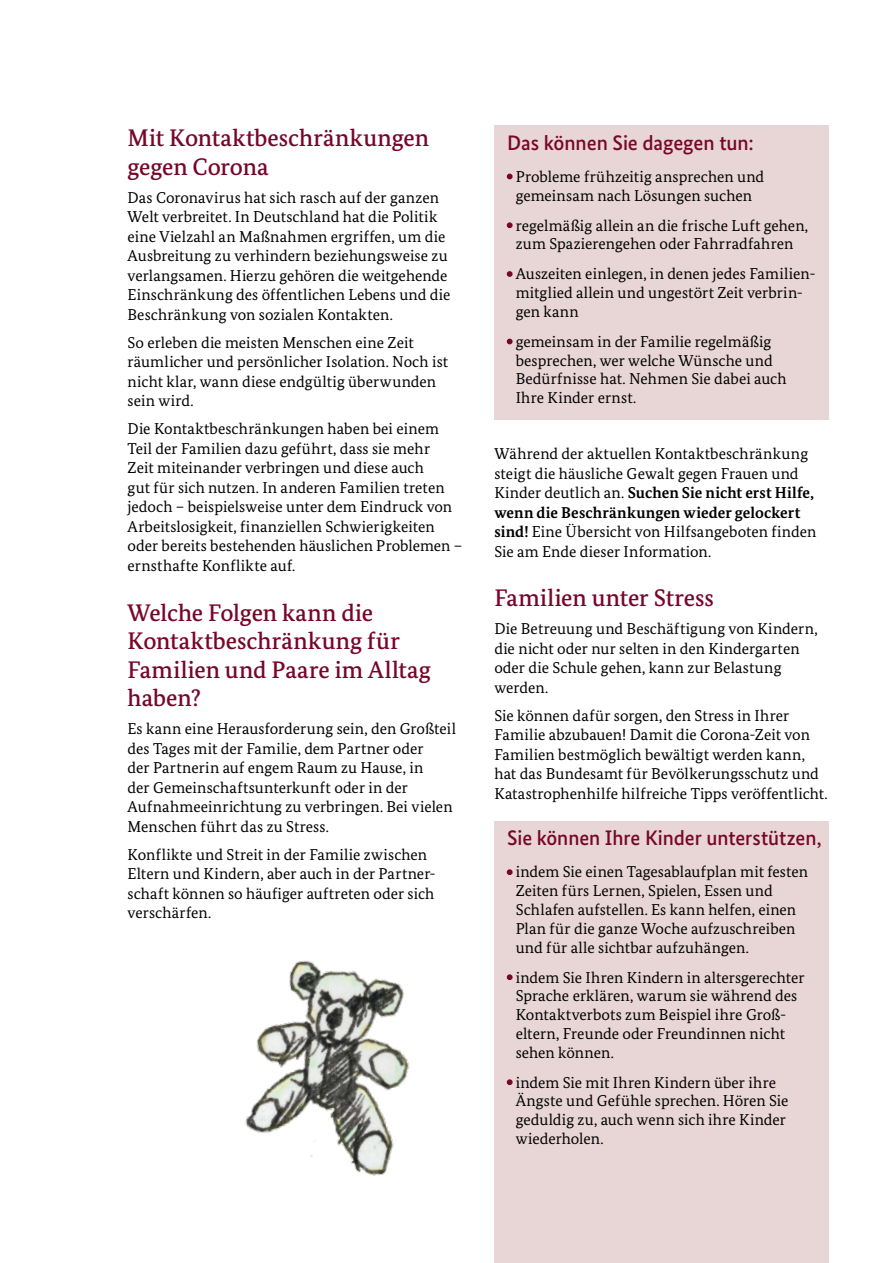
<style>
.page{position:relative;width:893px;height:1263px;background:#fff}
.page>*{position:absolute;margin:0;border:0;box-sizing:border-box;transform-origin:0 0}
.Head_3_BMG{font:500 24px/28.5px "Bundes Serif";color:#77072a}
.ZÜ_BMG{font:500 21px "Bundes Sans";letter-spacing:-.005em;color:#77072a}
.Fließ_BMG{font:15.75px/19.5px "Bundes Serif";letter-spacing:.005em;color:#000}
.Fließ_aufzählung_BMG{font:15.75px/18.8px "Bundes Serif";letter-spacing:.005em;color:#000}
.s1{font-weight:700;color:#77072a}
.s2{font-weight:700}
</style>
<div class="page">
<div style="left:494px;top:125px;width:335px;height:295px;background:#e8d5d6"></div>
<div style="left:494px;top:821px;width:335px;height:442px;background:#e8d5d6"></div>
<svg style="left:507px;top:174px;width:6px;height:5px"></svg>
<svg style="left:507px;top:222px;width:6px;height:6px"></svg>
<svg style="left:507px;top:271px;width:6px;height:6px"></svg>
<svg style="left:507px;top:339px;width:6px;height:5px"></svg>
<svg style="left:507px;top:869px;width:6px;height:6px"></svg>
<svg style="left:507px;top:974px;width:6px;height:6px"></svg>
<svg style="left:507px;top:1079px;width:6px;height:6px"></svg>
<img style="left:245px;top:960px;width:165px;height:216px">
<h3 class="Head_3_BMG" style="left:128px;top:123px;width:303px">Mit Kontaktbeschränkungen gegen Corona</h3>
<p class="Fließ_BMG" style="left:128px;top:187px;width:324px">Das Coronavirus hat sich rasch auf der ganzen Welt verbreitet. In Deutschland hat die Politik eine Vielzahl an Maßnahmen ergriffen, um die Ausbreitung zu verhindern beziehungsweise zu verlangsamen. Hierzu gehören die weitgehende Einschränkung des öffentlichen Lebens und die Beschränkung von sozialen Kontakten.</p>
<p class="Fließ_BMG" style="left:128px;top:332px;width:322px">So erleben die meisten Menschen eine Zeit räumlicher und persönlicher Isolation. Noch ist nicht klar, wann diese endgültig überwunden sein wird.</p>
<p class="Fließ_BMG" style="left:128px;top:419px;width:336px">Die Kontaktbeschränkungen haben bei einem Teil der Familien dazu geführt, dass sie mehr<br>Zeit miteinander verbringen und diese auch<br>gut für sich nutzen. In anderen Familien treten jedoch – beispielsweise unter dem Eindruck von Arbeitslosigkeit, finanziellen Schwierigkeiten oder bereits bestehenden häuslichen Problemen – ernsthafte Konflikte auf.</p>
<h3 class="Head_3_BMG" style="left:128px;top:598px;width:305px">Welche Folgen kann die<br>Kontaktbeschränkung für<br>Familien und Paare im Alltag haben?</h3>
<p class="Fließ_BMG" style="left:128px;top:719px;width:330px">Es kann eine Herausforderung sein, den Großteil des Tages mit der Familie, dem Partner oder<br>der Partnerin auf engem Raum zu Hause, in<br>der Gemeinschaftsunterkunft oder in der Aufnahmeeinrichtung zu verbringen. Bei vielen Menschen führt das zu Stress.</p>
<p class="Fließ_BMG" style="left:128px;top:844px;width:310px">Konflikte und Streit in der Familie zwischen Eltern und Kindern, aber auch in der Partner&shy;schaft können so häufiger auftreten oder sich verschärfen.</p>
<h4 class="ZÜ_BMG" style="left:507px;top:130px;width:248px">Das können Sie dagegen tun:</h4>
<p class="Fließ_aufzählung_BMG" style="left:507px;top:167px;width:259px;text-align:center"><span class="s1">•</span> Probleme frühzeitig ansprechen und gemeinsam nach Lösungen suchen</p>
<p class="Fließ_aufzählung_BMG" style="left:507px;top:216px;width:303px;text-align:center"><span class="s1">•</span> regelmäßig allein an die frische Luft gehen, zum Spazierengehen oder Fahrradfahren</p>
<p class="Fließ_aufzählung_BMG" style="left:516px;top:264px;width:301px;text-indent:-9px"><span class="s1">•</span> Auszeiten einlegen, in denen jedes Familien&shy;mitglied allein und ungestört Zeit verbrin&shy;gen kann</p>
<p class="Fließ_aufzählung_BMG" style="left:516px;top:332px;width:272px;text-indent:-9px"><span class="s1">•</span> gemeinsam in der Familie regelmäßig besprechen, wer welche Wünsche und<br>Bedürfnisse hat. Nehmen Sie dabei auch<br>Ihre Kinder ernst.</p>
<p class="Fließ_BMG" style="left:494px;top:444px;width:323px">Während der aktuellen Kontaktbeschränkung steigt die häusliche Gewalt gegen Frauen und Kinder deutlich an. <span class="s2">Suchen Sie nicht erst Hilfe, wenn die Beschränkungen wieder gelockert sind!</span> Eine Übersicht von Hilfsangeboten finden Sie am Ende dieser Information.</p>
<h3 class="Head_3_BMG" style="left:494px;top:584px;width:221px">Familien unter Stress</h3>
<p class="Fließ_BMG" style="left:494px;top:619px;width:325px">Die Betreuung und Beschäftigung von Kindern, die nicht oder nur selten in den Kindergarten oder die Schule gehen, kann zur Belastung werden.</p>
<p class="Fließ_BMG" style="left:494px;top:705px;width:335px">Sie können dafür sorgen, den Stress in Ihrer Familie abzubauen! Damit die Corona-Zeit von Familien bestmöglich bewältigt werden kann, hat das Bundesamt für Bevölkerungsschutz und Katastrophenhilfe hilfreiche Tipps veröffentlicht.</p>
<h4 class="ZÜ_BMG" style="left:507px;top:825px;width:316px">Sie können Ihre Kinder unterstützen,</h4>
<p class="Fließ_aufzählung_BMG" style="left:516px;top:862px;width:294px;text-indent:-9px"><span class="s1">•</span> indem Sie einen Tagesablaufplan mit festen Zeiten fürs Lernen, Spielen, Essen und Schlafen aufstellen. Es kann helfen, einen Plan für die ganze Woche aufzuschreiben und für alle sichtbar aufzuhängen.</p>
<p class="Fließ_aufzählung_BMG" style="left:516px;top:967px;width:291px;text-indent:-9px"><span class="s1">•</span> indem Sie Ihren Kindern in altersgerechter Sprache erklären, warum sie während des Kontaktverbots zum Beispiel ihre Groß&shy;eltern, Freunde oder Freundinnen nicht sehen können.</p>
<p class="Fließ_aufzählung_BMG" style="left:516px;top:1072px;width:274px;text-indent:-9px"><span class="s1">•</span> indem Sie mit Ihren Kindern über ihre<br>Ängste und Gefühle sprechen. Hören Sie geduldig zu, auch wenn sich ihre Kinder wiederholen.</p>
</div>
